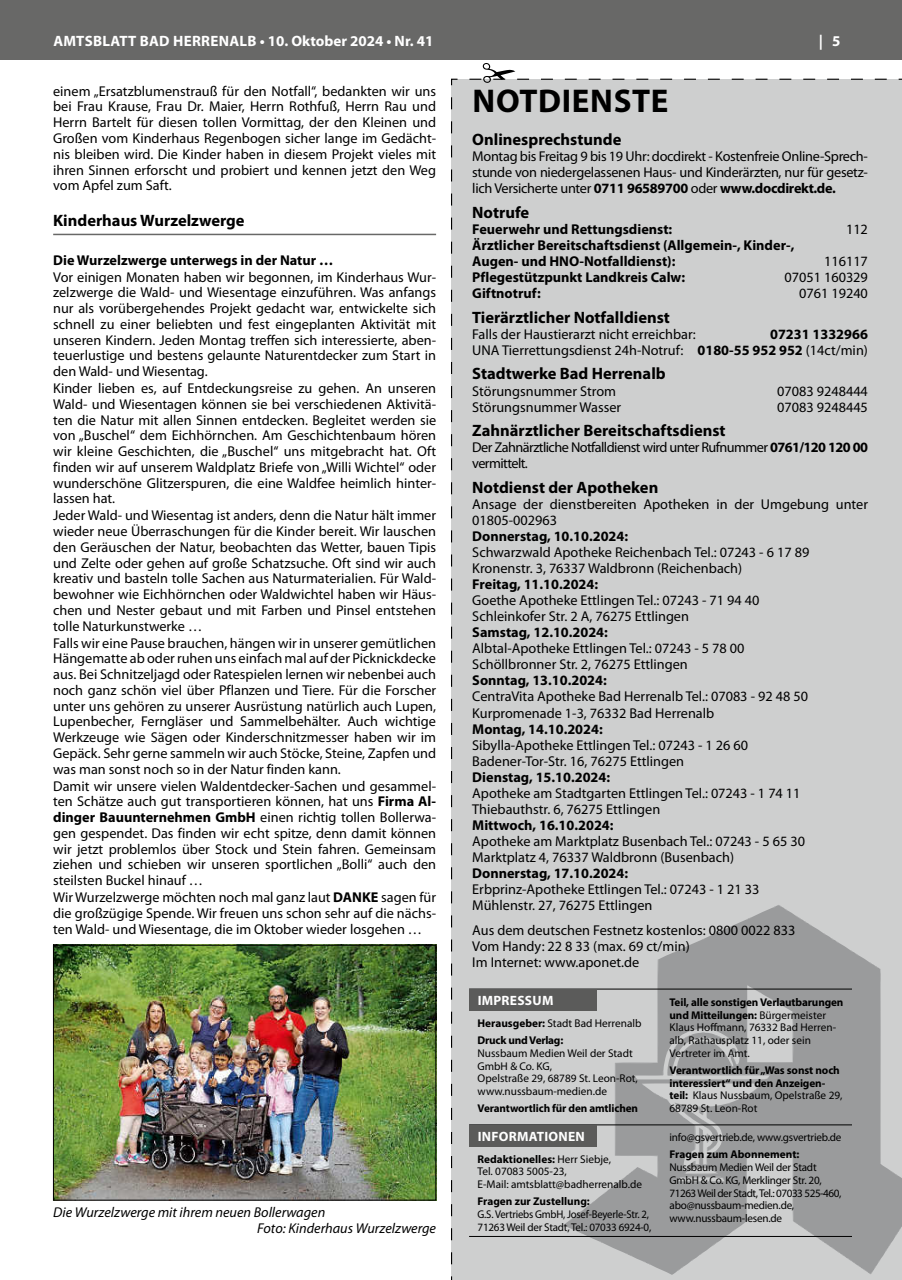
<style>
.page{position:relative;width:902px;height:1280px;background:#fff}
.page>*{position:absolute;margin:0;border:0;box-sizing:border-box;transform-origin:0 0}
.t1{font:700 33px "Myriad Pro";letter-spacing:.02em;color:#000}
.t2{font:700 16.5px "Myriad Pro";color:#000}
.t3{font:700 15px "Myriad Pro";letter-spacing:.015em;color:#fff}
.t4{font:14.25px/15.9px "Myriad Pro";color:#000}
.t5{font:700 14.25px/16px "Myriad Pro";color:#000}
.t6{font:14.25px/16px "Myriad Pro";letter-spacing:-.04em;color:#000}
.t7{font:italic 14.25px/15.8px "Myriad Pro";color:#000}
.t8{font:700 13.5px "Myriad Pro";letter-spacing:.02em;color:#fff}
.t9{font:11.25px/12.8px "Myriad Pro";letter-spacing:-.015em;color:#000}
.t10{font:700 11.25px/12.8px "Myriad Pro";letter-spacing:-.01em;color:#000}
.t11{font:11.25px/12.8px "Myriad Pro";letter-spacing:-.015em;color:#000;scale:.95 1}
.s1{font-weight:700}
.s2{font-weight:400}
</style>
<div class="page">
<div style="left:0;top:0;width:901px;height:60px;background:#686867"></div>
<hr style="left:53px;top:234px;width:383px;height:1px;background:#686867">
<img style="left:55px;top:947px;width:379px;height:251px">
<div style="left:53px;top:945px;width:383px;height:255px;border:1px solid #000"></div>
<div style="left:451px;top:78px;width:450px;height:1202px;background:#cecfcf"></div>
<svg style="left:463px;top:63px;width:423px;height:20px"></svg>
<svg style="left:563px;top:905px;width:338px;height:370px;background:#c3c4c4"></svg>
<svg style="left:572px;top:906px;width:221px;height:53px;background:#bcbdbd"></svg>
<svg style="left:568px;top:959px;width:333px;height:315px;background:#adaeaf"></svg>
<hr style="left:469px;top:989px;width:382px;height:1px;background:#000">
<div style="left:469px;top:989px;width:127px;height:21px;background:#5b5b5a"></div>
<hr style="left:469px;top:1124px;width:382px;height:1px;background:#000">
<div style="left:469px;top:1125px;width:127px;height:22px;background:#5b5b5a"></div>
<hr style="left:469px;top:1236px;width:382px;height:1px;background:#000">
<p class="t3" style="left:53px;top:31px;width:381px">AMTSBLATT BAD HERRENALB • 10. Oktober 2024 • Nr. 41</p>
<p class="t3" style="left:818px;top:31px;width:23px">| 5</p>
<p class="t4" style="left:53px;top:83px;width:384px;text-align:justify">einem „Ersatzblumenstrauß für den Notfall“, bedankten wir uns bei Frau Krause, Frau Dr. Maier, Herrn Rothfuß, Herrn Rau und Herrn Bartelt für diesen tollen Vormittag, der den Kleinen und Großen vom Kinderhaus Regenbogen sicher lange im Gedächt&shy;nis bleiben wird. Die Kinder haben in diesem Projekt vieles mit ihren Sinnen erforscht und probiert und kennen jetzt den Weg vom Apfel zum Saft.</p>
<p class="t2" style="left:53px;top:210px;width:193px">Kinderhaus Wurzelzwerge</p>
<p class="t5" style="left:53px;top:251px;width:282px">Die Wurzelzwerge unterwegs in der Natur …</p>
<p class="t4" style="left:53px;top:269px;width:384px">Vor einigen Monaten haben wir begonnen, im Kinderhaus Wur&shy;zelzwerge die Wald- und Wiesentage einzuführen. Was anfangs nur als vorübergehendes Projekt gedacht war, entwickelte sich schnell zu einer beliebten und fest eingeplanten Aktivität mit unseren Kindern. Jeden Montag treffen sich interessierte, aben&shy;teuerlustige und bestens gelaunte Naturentdecker zum Start in den Wald- und Wiesentag.<br>Kinder lieben es, auf Entdeckungsreise zu gehen. An unseren Wald- und Wiesentagen können sie bei verschiedenen Aktivitä&shy;ten die Natur mit allen Sinnen entdecken. Begleitet werden sie von „Buschel“ dem Eichhörnchen. Am Geschichtenbaum hören wir kleine Geschichten, die „Buschel“ uns mitgebracht hat. Oft finden wir auf unserem Waldplatz Briefe von „Willi Wichtel“ oder wunderschöne Glitzerspuren, die eine Waldfee heimlich hinter&shy;lassen hat.<br>Jeder Wald- und Wiesentag ist anders, denn die Natur hält immer wieder neue Überraschungen für die Kinder bereit. Wir lauschen den Geräuschen der Natur, beobachten das Wetter, bauen Tipis und Zelte oder gehen auf große Schatzsuche. Oft sind wir auch kreativ und basteln tolle Sachen aus Naturmaterialien. Für Wald&shy;bewohner wie Eichhörnchen oder Waldwichtel haben wir Häus&shy;chen und Nester gebaut und mit Farben und Pinsel entstehen tolle Naturkunstwerke …<br>Falls wir eine Pause brauchen, hängen wir in unserer gemütlichen Hängematte ab oder ruhen uns einfach mal auf der Picknickdecke aus. Bei Schnitzeljagd oder Ratespielen lernen wir nebenbei auch noch ganz schön viel über Pflanzen und Tiere. Für die Forscher unter uns gehören zu unserer Ausrüstung natürlich auch Lupen, Lupenbecher, Ferngläser und Sammelbehälter. Auch wichtige Werkzeuge wie Sägen oder Kinderschnitzmesser haben wir im Gepäck. Sehr gerne sammeln wir auch Stöcke, Steine, Zapfen und was man sonst noch so in der Natur finden kann.<br>Damit wir unsere vielen Waldentdecker-Sachen und gesammel&shy;ten Schätze auch gut transportieren können, hat uns <span class="s1">Firma Al&shy;dinger Bauunternehmen GmbH</span> einen richtig tollen Bollerwa&shy;gen gespendet. Das finden wir echt spitze, denn damit können wir jetzt problemlos über Stock und Stein fahren. Gemeinsam ziehen und schieben wir unseren sportlichen „Bolli“ auch den steilsten Buckel hinauf …<br>Wir Wurzelzwerge möchten noch mal ganz laut <span class="s1">DANKE</span> sagen für die großzügige Spende. Wir freuen uns schon sehr auf die nächs&shy;ten Wald- und Wiesentage, die im Oktober wieder losgehen …</p>
<h1 class="t1" style="left:472px;top:79px;width:197px">NOTDIENSTE</h1>
<p class="t2" style="left:472px;top:129px;width:151px">Onlinesprechstunde</p>
<p class="t4" style="left:472px;top:148px;width:397px;text-align:justify">Montag bis Freitag 9 bis 19 Uhr: docdirekt - Kostenfreie Online-Sprech&shy;stunde von niedergelassenen Haus- und Kinderärzten, nur für gesetz&shy;lich Versicherte unter <span class="s1">0711 96589700</span> oder <span class="s1">www.docdirekt.de.</span></p>
<p class="t2" style="left:472px;top:202px;width:58px">Notrufe</p>
<p class="t5" style="left:472px;top:221px;width:201px">Feuerwehr und Rettungsdienst:</p>
<p class="t4" style="left:845px;top:221px;width:23px">112</p>
<p class="t5" style="left:472px;top:237px;width:323px">Ärztlicher Bereitschaftsdienst (Allgemein-, Kinder-,<br>Augen- und HNO-Notfalldienst):</p>
<p class="t4" style="left:824px;top:253px;width:45px">116117</p>
<p class="t5" style="left:472px;top:269px;width:214px">Pflegestützpunkt Landkreis Calw:</p>
<p class="t4" style="left:784px;top:269px;width:85px">07051 160329</p>
<p class="t5" style="left:472px;top:285px;width:70px">Giftnotruf:</p>
<p class="t4" style="left:799px;top:285px;width:70px">0761 19240</p>
<p class="t2" style="left:472px;top:306px;width:199px">Tierärztlicher Notfalldienst</p>
<p class="t4" style="left:472px;top:326px;width:225px">Falls der Haustierarzt nicht erreichbar:</p>
<p class="t4" style="left:472px;top:326px;width:397px;text-align:right"><span class="s1">07231 1332966<br></span>UNA Tierrettungsdienst 24h-Notruf: <span class="s1">0180-55 952 952</span> (14ct/min)</p>
<p class="t2" style="left:472px;top:363px;width:195px">Stadtwerke Bad Herrenalb</p>
<p class="t4" style="left:472px;top:383px;width:145px">Störungsnummer Strom</p>
<p class="t4" style="left:777px;top:383px;width:92px">07083 9248444</p>
<p class="t4" style="left:472px;top:399px;width:150px">Störungsnummer Wasser</p>
<p class="t4" style="left:777px;top:399px;width:92px">07083 9248445</p>
<p class="t2" style="left:472px;top:420px;width:255px">Zahnärztlicher Bereitschaftsdienst</p>
<p class="t6" style="left:472px;top:439px;width:397px">Der Zahnärztliche Notfalldienst wird unter Rufnummer <span class="s1">0761/120 120 00 </span>vermittelt.</p>
<p class="t2" style="left:472px;top:477px;width:187px">Notdienst der Apotheken</p>
<p class="t4" style="left:472px;top:496px;width:397px">Ansage der dienstbereiten Apotheken in der Umgebung unter<br>01805-002963</p>
<p class="t5" style="left:472px;top:528px;width:157px">Donnerstag, 10.10.2024:</p>
<p class="t4" style="left:472px;top:544px;width:338px">Schwarzwald Apotheke Reichenbach Tel.: 07243 - 6 17 89<br>Kronenstr. 3, 76337 Waldbronn (Reichenbach)</p>
<p class="t5" style="left:472px;top:576px;width:127px">Freitag, 11.10.2024:</p>
<p class="t4" style="left:472px;top:592px;width:288px">Goethe Apotheke Ettlingen Tel.: 07243 - 71 94 40<br>Schleinkofer Str. 2 A, 76275 Ettlingen</p>
<p class="t5" style="left:472px;top:624px;width:137px">Samstag, 12.10.2024:</p>
<p class="t4" style="left:472px;top:640px;width:274px">Albtal-Apotheke Ettlingen Tel.: 07243 - 5 78 00<br>Schöllbronner Str. 2, 76275 Ettlingen</p>
<p class="t5" style="left:472px;top:672px;width:136px">Sonntag, 13.10.2024:</p>
<p class="t4" style="left:472px;top:688px;width:337px">CentraVita Apotheke Bad Herrenalb Tel.: 07083 - 92 48 50<br>Kurpromenade 1-3, 76332 Bad Herrenalb</p>
<p class="t5" style="left:472px;top:720px;width:132px">Montag, 14.10.2024:</p>
<p class="t4" style="left:472px;top:736px;width:277px">Sibylla-Apotheke Ettlingen Tel.: 07243 - 1 26 60<br>Badener-Tor-Str. 16, 76275 Ettlingen</p>
<p class="t5" style="left:472px;top:768px;width:139px">Dienstag, 15.10.2024:</p>
<p class="t4" style="left:472px;top:785px;width:330px">Apotheke am Stadtgarten Ettlingen Tel.: 07243 - 1 74 11<br>Thiebauthstr. 6, 76275 Ettlingen</p>
<p class="t5" style="left:472px;top:816px;width:143px">Mittwoch, 16.10.2024:</p>
<p class="t4" style="left:472px;top:833px;width:334px">Apotheke am Marktplatz Busenbach Tel.: 07243 - 5 65 30<br>Marktplatz 4, 76337 Waldbronn (Busenbach)</p>
<p class="t5" style="left:472px;top:864px;width:157px">Donnerstag, 17.10.2024:</p>
<p class="t4" style="left:472px;top:881px;width:288px">Erbprinz-Apotheke Ettlingen Tel.: 07243 - 1 21 33<br>Mühlenstr. 27, 76275 Ettlingen</p>
<p class="t4" style="left:472px;top:921px;width:324px">Aus dem deutschen Festnetz kostenlos: 0800 0022 833<br>Vom Handy: 22 8 33 (max. 69 ct/min)<br>Im Internet: www.aponet.de</p>
<p class="t8" style="left:477px;top:991px;width:77px">IMPRESSUM</p>
<p class="t10" style="left:477px;top:1014px;width:165px;line-height:17px">Herausgeber: <span class="s2">Stadt Bad Herrenalb<br></span>Druck und Verlag:</p>
<p class="t9" style="left:477px;top:1046px;width:162px">Nussbaum Medien Weil der Stadt<br>GmbH &amp; Co. KG,<br>Opelstraße 29, 68789 St. Leon-Rot, www.nussbaum-medien.de</p>
<p class="t10" style="left:477px;top:1101px;width:162px">Verantwortlich für den amtlichen</p>
<p class="t9" style="left:669px;top:995px;width:175px"><span class="s1">Teil, alle sonstigen Verlautbarungen und Mitteilungen:</span> Bürgermeister<br>Klaus Hoffmann, 76332 Bad Herren&shy;alb, Rathausplatz 11, oder sein<br>Vertreter im Amt.</p>
<p class="t10" style="left:669px;top:1063px;width:174px">Verantwortlich für „Was sonst noch interessiert“ und den Anzeigen&shy;teil: <span class="s2">Klaus Nussbaum, Opelstraße 29,<br>68789 St. Leon-Rot</span></p>
<p class="t7" style="left:257px;top:1204px;width:180px;text-indent:-204px">Die Wurzelzwerge mit ihrem neuen Bollerwagen<br>Foto: Kinderhaus Wurzelzwerge</p>
<p class="t8" style="left:477px;top:1128px;width:109px">INFORMATIONEN</p>
<p class="t9" style="left:477px;top:1152px;width:166px"><span class="s1">Redaktionelles:</span> Herr Siebje,<br>Tel. 07083 5005-23,<br>E-Mail: amtsblatt@badherrenalb.de</p>
<p class="t10" style="left:477px;top:1194px;width:114px">Fragen zur Zustellung:</p>
<p class="t11" style="left:477px;top:1207px;width:184px">G.S. Vertriebs GmbH, Josef-Beyerle-Str. 2,<br>71263 Weil der Stadt, Tel.: 07033 6924-0,</p>
<p class="t9" style="left:669px;top:1131px;width:173px">info@gsvertrieb.de, www.gsvertrieb.de</p>
<p class="t10" style="left:669px;top:1148px;width:131px">Fragen zum Abonnement:</p>
<p class="t9" style="left:669px;top:1161px;width:173px">Nussbaum Medien Weil der Stadt<br>GmbH &amp; Co. KG, Merklinger Str. 20,<br>71263 Weil der Stadt, Tel.: 07033 525-460, abo@nussbaum-medien.de, www.nussbaum-lesen.de</p>
</div>
